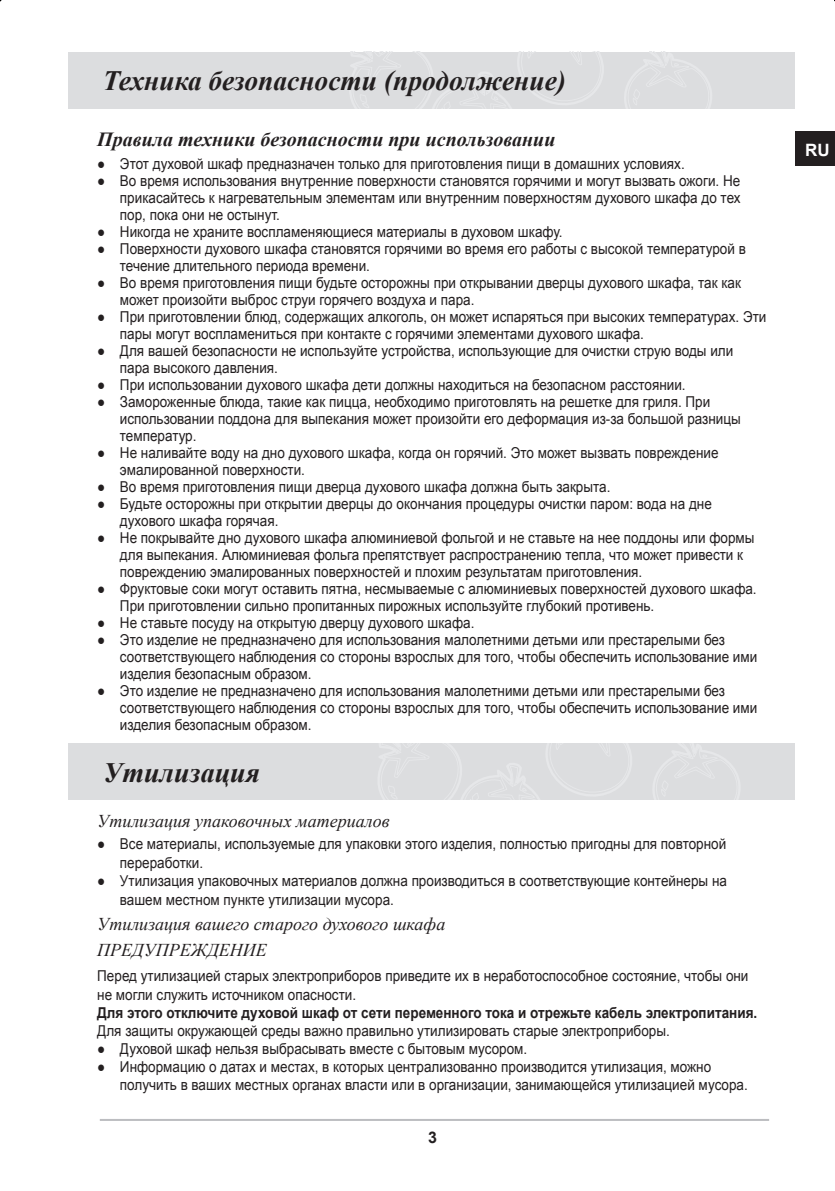
<style>
.page{position:relative;width:835px;height:1191px;background:#fff}
.page>*{position:absolute;margin:0;border:0;box-sizing:border-box;transform-origin:0 0}
.t1{font:italic 700 28px "Times New Roman";color:#231f20}
.t2{font:italic 700 20px "Times New Roman";color:#231f20}
.t3{font:italic 18px/25.6px "Times New Roman";color:#231f20}
.t4{font:700 17px "Arial";color:#fff}
.t5{font:700 16px "Arial";color:#231f20}
.t6{font:15px/17px "Arial";color:#231f20;scale:.9 1}
.t7{font:700 15px "Arial";color:#231f20;scale:.9 1}
</style>
<div class="page">
<div style="left:69px;top:52px;width:726px;height:57px;background:#dcdddf"></div>
<hr style="left:100px;top:1118px;width:669px;height:2px;background:#bcbdc0">
<div style="left:795px;top:131px;width:39px;height:35px;background:#231f20"></div>
<div style="left:69px;top:743px;width:726px;height:57px;background:#dcdddf"></div>
<h1 class="t1" style="left:103px;top:61px;width:464px">Техника безопасности (продолжение)</h1>
<h2 class="t2" style="left:97px;top:125px;width:460px">Правила техники безопасности при использовании</h2>
<p class="t6" style="left:97px;top:155px;width:654px">● Этот духовой шкаф предназначен только для приготовления пищи в домашних условиях.</p>
<p class="t6" style="left:120px;top:172px;width:691px;text-align:justify;text-indent:-23px">● Во время использования внутренние поверхности становятся горячими и могут вызвать ожоги. Не прикасайтесь к нагревательным элементам или внутренним поверхностям духового шкафа до тех пор, пока они не остынут.</p>
<p class="t6" style="left:97px;top:223px;width:518px">● Никогда не храните воспламеняющиеся материалы в духовом шкафу.</p>
<p class="t6" style="left:120px;top:240px;width:697px;text-indent:-23px">● Поверхности духового шкафа становятся горячими во время его работы с высокой температурой в течение длительного периода времени.</p>
<p class="t6" style="left:120px;top:274px;width:691px;text-indent:-23px">● Во время приготовления пищи будьте осторожны при открывании дверцы духового шкафа, так как может произойти выброс струи горячего воздуха и пара.</p>
<p class="t6" style="left:120px;top:308px;width:720px;text-indent:-23px">● При приготовлении блюд, содержащих алкоголь, он может испаряться при высоких температурах. Эти пары могут воспламениться при контакте с горячими элементами духового шкафа.</p>
<p class="t6" style="left:120px;top:342px;width:683px;text-indent:-23px">● Для вашей безопасности не используйте устройства, использующие для очистки струю воды или пара высокого давления.</p>
<p class="t6" style="left:97px;top:376px;width:655px">● При использовании духового шкафа дети должны находиться на безопасном расстоянии.</p>
<p class="t6" style="left:120px;top:393px;width:691px;text-indent:-23px">● Замороженные блюда, такие как пицца, необходимо приготовлять на решетке для гриля. При использовании поддона для выпекания может произойти его деформация из-за большой разницы температур.</p>
<p class="t6" style="left:120px;top:444px;width:666px;text-indent:-23px">● Не наливайте воду на дно духового шкафа, когда он горячий. Это может вызвать повреждение эмалированной поверхности.</p>
<p class="t6" style="left:97px;top:478px;width:571px">● Во время приготовления пищи дверца духового шкафа должна быть закрыта.</p>
<p class="t6" style="left:120px;top:495px;width:659px;text-indent:-23px">● Будьте осторожны при открытии дверцы до окончания процедуры очистки паром: вода на дне духового шкафа горячая.</p>
<p class="t6" style="left:120px;top:529px;width:706px;text-indent:-23px">● Не покрывайте дно духового шкафа алюминиевой фольгой и не ставьте на нее поддоны или формы для выпекания. Алюминиевая фольга препятствует распространению тепла, что может привести к повреждению эмалированных поверхностей и плохим результатам приготовления.</p>
<p class="t6" style="left:120px;top:580px;width:709px;text-indent:-23px">● Фруктовые соки могут оставить пятна, несмываемые с алюминиевых поверхностей духового шкафа.<br>При приготовлении сильно пропитанных пирожных используйте глубокий противень.</p>
<p class="t6" style="left:97px;top:614px;width:420px">● Не ставьте посуду на открытую дверцу духового шкафа.</p>
<p class="t6" style="left:120px;top:631px;width:709px;text-indent:-23px">● Это изделие не предназначено для использования малолетними детьми или престарелыми без соответствующего наблюдения со стороны взрослых для того, чтобы обеспечить использование ими изделия безопасным образом.</p>
<p class="t6" style="left:120px;top:682px;width:709px;text-indent:-23px">● Это изделие не предназначено для использования малолетними детьми или престарелыми без соответствующего наблюдения со стороны взрослых для того, чтобы обеспечить использование ими изделия безопасным образом.</p>
<h1 class="t1" style="left:103px;top:753px;width:159px">Утилизация</h1>
<p class="t3" style="left:97px;top:807px;width:294px">Утилизация упаковочных материалов</p>
<p class="t6" style="left:120px;top:834px;width:675px;line-height:19px;text-indent:-23px">● Все материалы, используемые для упаковки этого изделия, полностью пригодны для повторной переработки.</p>
<p class="t6" style="left:120px;top:871px;width:676px;line-height:19px;text-indent:-23px">● Утилизация упаковочных материалов должна производиться в соответствующие контейнеры на вашем местном пункте утилизации мусора.</p>
<p class="t3" style="left:97px;top:911px;width:349px">Утилизация вашего старого духового шкафа<br>ПРЕДУПРЕЖДЕНИЕ</p>
<p class="t6" style="left:97px;top:966px;width:725px;line-height:19px">Перед утилизацией старых электроприборов приведите их в неработоспособное состояние, чтобы они не могли служить источником опасности.</p>
<p class="t7" style="left:97px;top:1002px;width:735px">Для этого отключите духовой шкаф от сети переменного тока и отрежьте кабель электропитания.</p>
<p class="t6" style="left:97px;top:1022px;width:637px">Для защиты окружающей среды важно правильно утилизировать старые электроприборы.</p>
<p class="t6" style="left:97px;top:1040px;width:479px">● Духовой шкаф нельзя выбрасывать вместе с бытовым мусором.</p>
<p class="t6" style="left:120px;top:1057px;width:699px;line-height:18px;text-indent:-23px">● Информацию о датах и местах, в которых централизованно производится утилизация, можно получить в ваших местных органах власти или в организации, занимающейся утилизацией мусора.</p>
<p class="t5" style="left:428px;top:1126px;width:10px">3</p>
<p class="t4" style="left:805px;top:139px;width:26px">RU</p>
</div>
